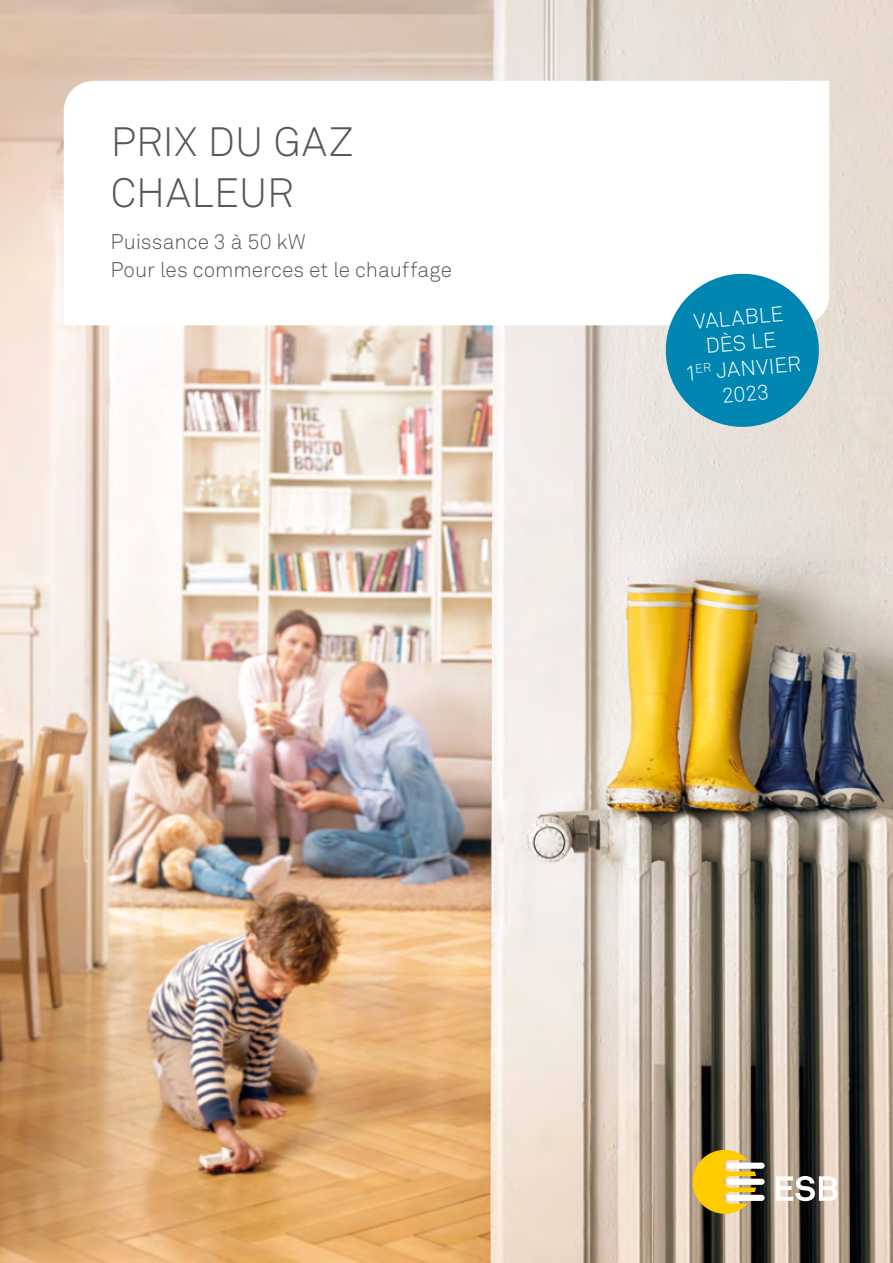
<style>
.page{position:relative;width:893px;height:1263px;background:#fff}
.page>*{position:absolute;margin:0;border:0;box-sizing:border-box;transform-origin:0 0}
.t1{font:300 40.5px/51px "Akkurat Pro";letter-spacing:.01em;color:#575756}
.t2{font:300 21px/28.5px "Akkurat Pro";color:#575756}
.t3{font:300 21px/25.5px "Akkurat Pro";color:#fff;text-align:center}
</style>
<div class="page">
<img style="left:0;top:0;width:893px;height:1263px">
<svg style="left:776px;top:1176px;width:61px;height:25px"></svg>
<svg style="left:693px;top:1150px;width:63px;height:64px;background:#d8b32b"></svg>
<div style="left:727px;top:1162px;width:38px;height:7px;background:#fff;border-radius:3px"></div>
<div style="left:727px;top:1179px;width:38px;height:6px;background:#fff;border-radius:3px"></div>
<div style="left:727px;top:1195px;width:38px;height:6px;background:#fff;border-radius:3px"></div>
<svg style="left:64px;top:81px;width:765px;height:244px"></svg>
<svg style="left:662px;top:270px;width:160px;height:160px;background:#44a3c1"></svg>
<h1 class="t1" style="left:111px;top:117px;width:245px">PRIX DU GAZ<br>CHALEUR</h1>
<p class="t2" style="left:111px;top:227px;width:343px">Puissance 3 à 50 kW<br>Pour les commerces et le chauffage</p>
<p class="t3" style="left:679px;top:310px;width:118px;rotate:-5deg">VALABLE<br>DÈS LE<br>1<sup>ER</sup> JANVIER<br>2023</p>
</div>
